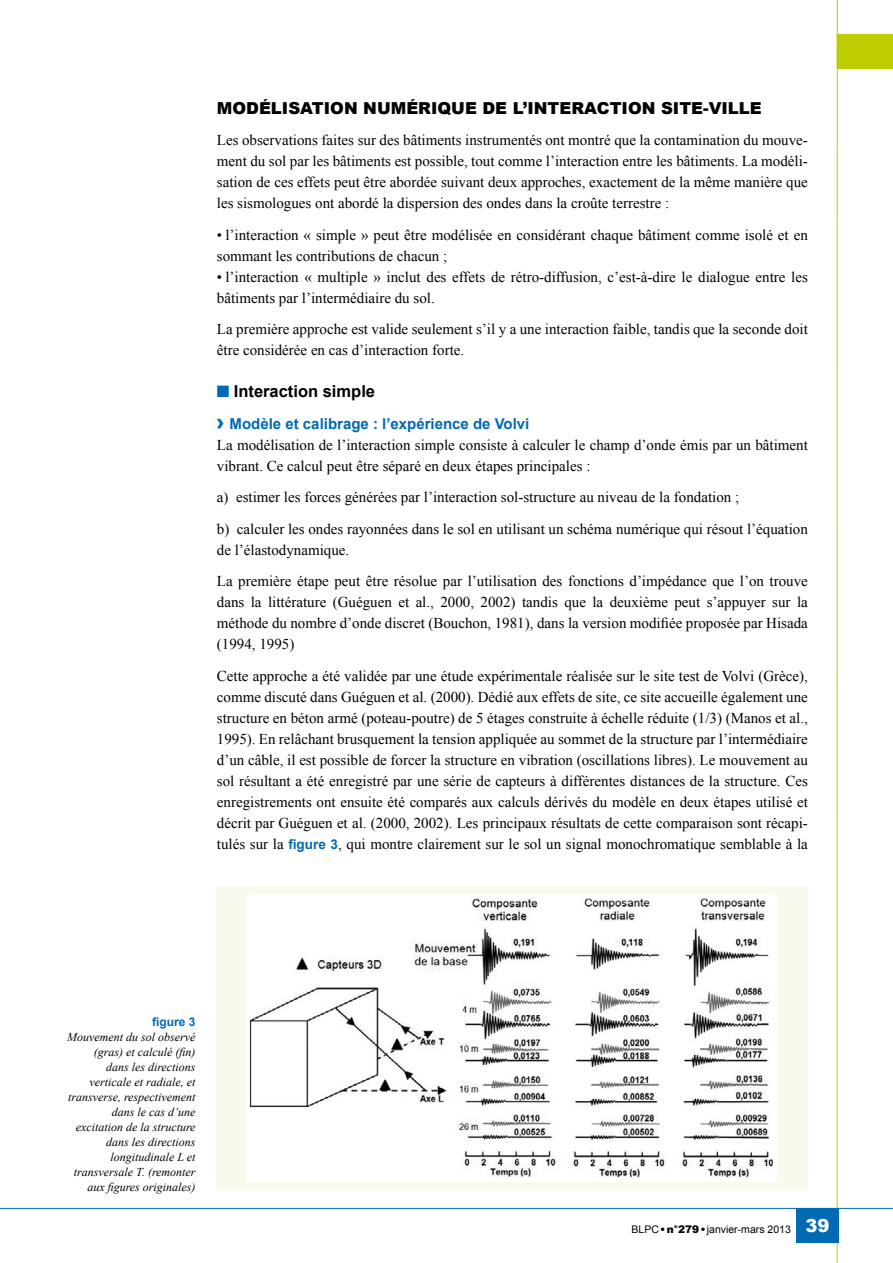
<style>
.page{position:relative;width:893px;height:1263px;background:#fff}
.page>*{position:absolute;margin:0;border:0;box-sizing:border-box;transform-origin:0 0}
.t1{font:900 16.5px "Arial";color:#000}
.t2{font:700 16.5px "Arial";color:#000}
.t3{font:15px/21px "Times New Roman";color:#000}
.t4{font:700 15px "Arial";color:#006ab3}
.t5{font:italic 12px/15px "Times New Roman";color:#000;text-align:right}
.t6{font:700 12px "Arial";color:#006ab3}
.t7{font:10.5px "Arial";color:#000}
.s1{font-style:inherit}
.s2{color:#006ab3}
.s3{font-weight:900;font-size:21px}
.s4{font-family:"Arial";font-weight:700;font-size:13.5px;color:#006ab3}
.s5{font-weight:900}
.s6{font-weight:900;font-size:18px;color:#fff}
</style>
<div class="page">
<svg style="left:837px;top:0;width:56px;height:1263px"></svg>
<div style="left:796px;top:1208px;width:43px;height:34px;background:#006ab3"></div>
<hr style="left:0;top:1208px;width:893px;height:1px;background:#006ab3">
<div style="left:217px;top:887px;width:591px;height:304px;background:#f9faed"></div>
<svg style="left:246px;top:894px;width:531px;height:288px"></svg>
<p class="t1" style="left:217px;top:96px;width:546px">MODÉLISATION NUMÉRIQUE DE L’INTERACTION SITE-VILLE</p>
<p class="t3" style="left:217px;top:130px;width:593px;text-align:justify">Les observations faites sur des bâtiments instrumentés ont montré que la contamination du mouve&shy;ment du sol par les bâtiments est possible, tout comme l’interaction entre les bâtiments. La modéli&shy;sation de ces effets peut être abordée suivant deux approches, exactement de la même manière que les sismologues ont abordé la dispersion des ondes dans la croûte terrestre :</p>
<p class="t3" style="left:217px;top:224px;width:593px"><span class="s1">•</span> l’interaction « simple » peut être modélisée en considérant chaque bâtiment comme isolé et en sommant les contributions de chacun ;</p>
<p class="t3" style="left:217px;top:266px;width:593px"><span class="s1">•</span> l’interaction « multiple » inclut des effets de rétro-diffusion, c’est-à-dire le dialogue entre les bâtiments par l’intermédiaire du sol.</p>
<p class="t3" style="left:217px;top:319px;width:592px">La première approche est valide seulement s’il y a une interaction faible, tandis que la seconde doit être considérée en cas d’interaction forte.</p>
<p class="t2" style="left:217px;top:381px;width:160px"><span class="s2">■</span> Interaction simple</p>
<p class="t4" style="left:217px;top:414px;width:314px"><span class="s3">›</span> Modèle et calibrage : l’expérience de Volvi</p>
<p class="t3" style="left:217px;top:434px;width:593px">La modélisation de l’interaction simple consiste à calculer le champ d’onde émis par un bâtiment vibrant. Ce calcul peut être séparé en deux étapes principales :</p>
<p class="t3" style="left:217px;top:481px;width:593px;line-height:31.5px">a) estimer les forces générées par l’interaction sol-structure au niveau de la fondation ;<br>b) calculer les ondes rayonnées dans le sol en utilisant un schéma numérique qui résout l’équation</p>
<p class="t3" style="left:217px;top:534px;width:593px;line-height:31.5px">de l’élastodynamique.<br>La première étape peut être résolue par l’utilisation des fonctions d’impédance que l’on trouve</p>
<p class="t3" style="left:217px;top:592px;width:593px;text-align:justify">dans la littérature (Guéguen et al., 2000, 2002) tandis que la deuxième peut s’appuyer sur la méthode du nombre d’onde discret (Bouchon, 1981), dans la version modifiée proposée par Hisada (1994, 1995)</p>
<p class="t3" style="left:217px;top:665px;width:593px;text-align:justify">Cette approche a été validée par une étude expérimentale réalisée sur le site test de Volvi (Grèce), comme discuté dans Guéguen et al. (2000). Dédié aux effets de site, ce site accueille également une structure en béton armé (poteau-poutre) de 5 étages construite à échelle réduite (1/3) (Manos et al., 1995). En relâchant brusquement la tension appliquée au sommet de la structure par l’intermédiaire d’un câble, il est possible de forcer la structure en vibration (oscillations libres). Le mouvement au sol résultant a été enregistré par une série de capteurs à différentes distances de la structure. Ces enregistrements ont ensuite été comparés aux calculs dérivés du modèle en deux étapes utilisé et décrit par Guéguen et al. (2000, 2002). Les principaux résultats de cette comparaison sont récapi&shy;tulés sur la <span class="s4">figure 3</span>, qui montre clairement sur le sol un signal monochromatique semblable à la</p>
<p class="t6" style="left:152px;top:1013px;width:45px">figure 3</p>
<p class="t5" style="left:67px;top:1029px;width:130px">Mouvement du sol observé (gras) et calculé (fin)<br>dans les directions verticale et radiale, et transverse, respectivement dans le cas d’une excitation de la structure dans les directions longitudinale L et transversale T. (remonter aux figures originales)</p>
<p class="t7" style="left:631px;top:1222px;width:200px">BLPC <span class="s5">• n°279 •</span>janvier-mars 2013 <span class="s6">39</span></p>
</div>
